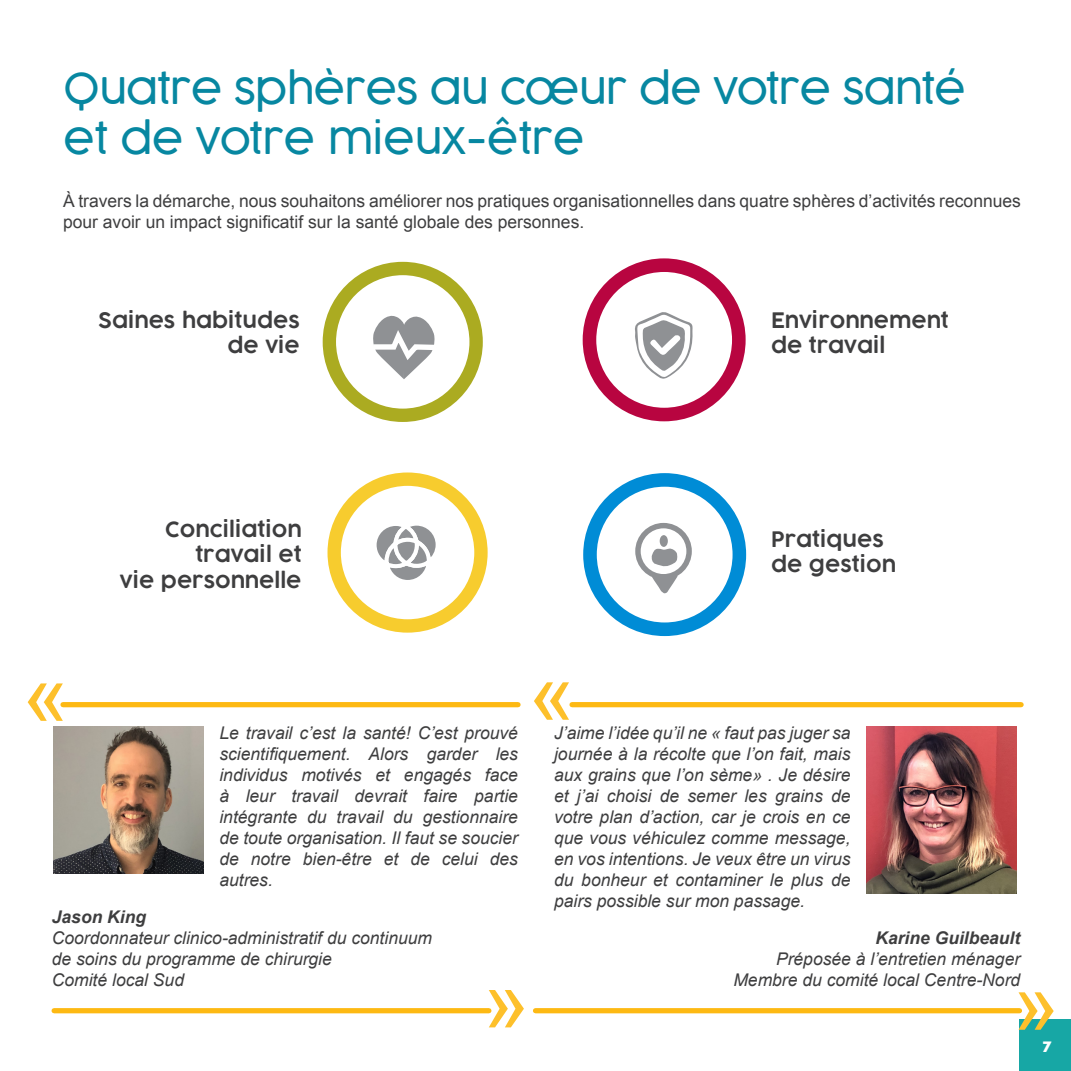
<style>
.page{position:relative;width:1071px;height:1071px;background:#fff}
.page>*{position:absolute;margin:0;border:0;box-sizing:border-box;transform-origin:0 0}
.t1{font:84px "Arial";color:#fdc02b}
.t2{font:300 42px/50.4px "Cocogoose";letter-spacing:-.02em;color:#0787a1}
.t3{font:600 20.82px/25px "COCOGOOSE";color:#3e3e3f;text-align:right}
.t4{font:italic 17.5px/21px "Arial";color:#3e3e3f;text-align:justify}
.t5{font:17.5px/21px "Arial";color:#3e3e3f}
.t6{font:14px "COCOGOOSE";color:#fff}
.s1{font-weight:700}
</style>
<div class="page">
<div style="left:1020px;top:1020px;width:51px;height:51px;background:#17a7a5"></div>
<img style="left:54px;top:726px;width:150px;height:148px">
<img style="left:866px;top:726px;width:150px;height:167px">
<div style="left:536px;top:1008px;width:483px;height:5px;background:#fdb913"></div>
<svg style="left:329px;top:269px;width:147px;height:146px"></svg>
<div style="left:323px;top:262px;width:160px;height:160px;border:13px solid #abab21;border-radius:50%"></div>
<svg style="left:368px;top:314px;width:74px;height:65px"></svg>
<svg style="left:589px;top:265px;width:150px;height:150px"></svg>
<div style="left:583px;top:258px;width:163px;height:163px;border:14px solid #b80540;border-radius:50%"></div>
<svg style="left:634px;top:312px;width:59px;height:67px"></svg>
<svg style="left:334px;top:479px;width:147px;height:147px"></svg>
<div style="left:328px;top:473px;width:160px;height:160px;border:13px solid #f7cc2e;border-radius:50%"></div>
<svg style="left:371px;top:520px;width:71px;height:66px"></svg>
<svg style="left:590px;top:480px;width:149px;height:149px"></svg>
<div style="left:583px;top:473px;width:163px;height:163px;border:14px solid #008cd6;border-radius:50%"></div>
<svg style="left:650px;top:548px;width:29px;height:45px"></svg>
<div style="left:635px;top:523px;width:57px;height:56px;border:5px solid #8f9194;border-radius:50%"></div>
<div style="left:660px;top:535px;width:8px;height:12px;background:#8f9194;border-radius:50%"></div>
<div style="left:54px;top:1008px;width:435px;height:5px;background:#fdb913"></div>
<div style="left:63px;top:702px;width:455px;height:5px;background:#fdb913"></div>
<div style="left:572px;top:702px;width:449px;height:5px;background:#fdb913"></div>
<svg style="left:1019px;top:1008px;width:35px;height:22px"></svg>
<svg style="left:489px;top:1008px;width:3px;height:6px"></svg>
<p class="t2" style="left:63px;top:63px;width:905px">Quatre sphères au cœur de votre santé et de votre mieux-être</p>
<p class="t5" style="left:63px;top:190px;width:960px">À travers la démarche, nous souhaitons améliorer nos pratiques organisationnelles dans quatre sphères d’activités reconnues pour avoir un impact significatif sur la santé globale des personnes.</p>
<p class="t3" style="left:98px;top:308px;width:203px">Saines habitudes de vie</p>
<p class="t3" style="left:771px;top:308px;width:179px;text-align:left">Environnement de travail</p>
<p class="t3" style="left:120px;top:518px;width:183px">Conciliation travail et<br>vie personnelle</p>
<p class="t3" style="left:771px;top:527px;width:126px;text-align:left">Pratiques de gestion</p>
<p class="t1" style="left:22px;top:639px;width:48px">«</p>
<p class="t1" style="left:528px;top:638px;width:48px">«</p>
<p class="t4" style="left:219px;top:722px;width:300px">Le travail c’est la santé! C’est prouvé scientifiquement. Alors garder les individus motivés et engagés face à leur travail devrait faire partie intégrante du travail du gestionnaire de toute organisation. Il faut se soucier de notre bien-être et de celui des autres.</p>
<p class="t4" style="left:52px;top:906px;width:382px;text-align:left"><span class="s1">Jason King<br></span>Coordonnateur clinico-administratif du continuum de soins du programme de chirurgie<br>Comité local Sud</p>
<p class="t4" style="left:554px;top:722px;width:298px">J’aime l’idée qu’il ne « faut pas juger sa journée à la récolte que l’on fait, mais aux grains que l’on sème» . Je désire et j’ai choisi de semer les grains de votre plan d’action, car je crois en ce que vous véhiculez comme message, en vos intentions. Je veux être un virus du bonheur et contaminer le plus de pairs possible sur mon passage.</p>
<p class="t4" style="left:733px;top:927px;width:288px;text-align:right"><span class="s1">Karine Guilbeault<br></span>Préposée à l’entretien ménager<br>Membre du comité local Centre-Nord</p>
<p class="t6" style="left:1043px;top:1037px;width:11px">7</p>
</div>
